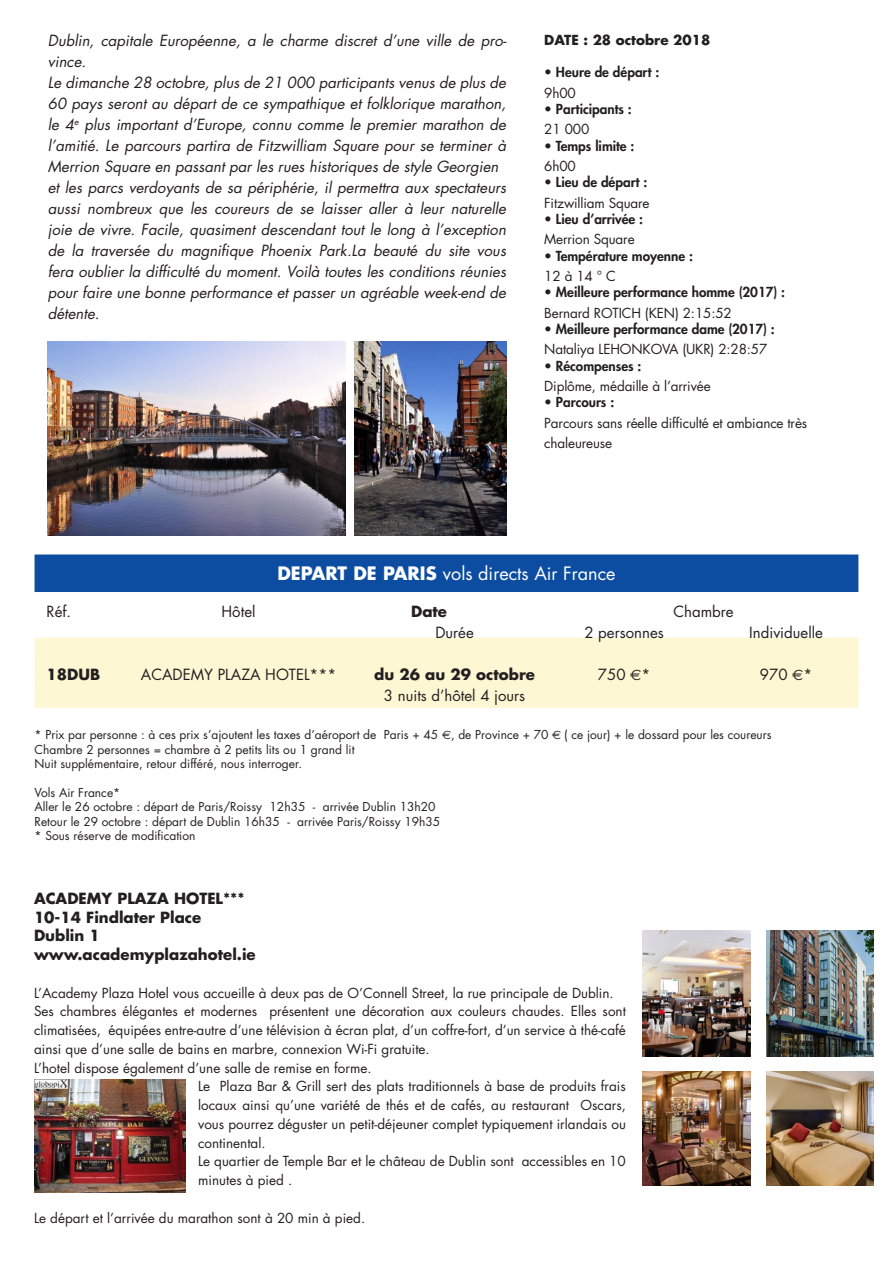
<style>
.page{position:relative;width:893px;height:1263px;background:#fff}
.page>*{position:absolute;margin:0;border:0;box-sizing:border-box;transform-origin:0 0}
.t1{font:18px "Futura";color:#fff}
.t2{font:italic 15px/21px "Futura";color:#231f20}
.t3{font:700 15px/18.8px "Futura";color:#231f20}
.t4{font:15px "Futura";color:#231f20}
.t5{font:13.5px/20.4px "Futura";color:#231f20}
.t6{font:800 13.5px "Futura";color:#231f20}
.t7{font:700 13.5px "Futura";color:#231f20}
.t8{font:12px/14.4px "Futura";color:#231f20}
.s1{font-weight:700}
.s2{font-family:"Euro Sans"}
</style>
<div class="page">
<div style="left:35px;top:554px;width:823px;height:38px;background:#0d4da1"></div>
<div style="left:35px;top:637px;width:823px;height:30px;background:#fef7d4"></div>
<div style="left:35px;top:663px;width:823px;height:24px;background:#fef7d4"></div>
<div style="left:35px;top:684px;width:823px;height:24px;background:#fef7d4"></div>
<img style="left:48px;top:341px;width:297px;height:195px">
<img style="left:355px;top:341px;width:151px;height:195px">
<img style="left:643px;top:930px;width:107px;height:126px">
<img style="left:766px;top:930px;width:107px;height:126px">
<img style="left:643px;top:1072px;width:107px;height:113px">
<img style="left:766px;top:1072px;width:107px;height:113px">
<img style="left:34px;top:1079px;width:151px;height:113px">
<p class="t2" style="left:48px;top:30px;width:460px">Dublin, capitale Européenne, a le charme discret d’une ville de pro&shy;vince.<br>Le dimanche 28 octobre, plus de 21 000 participants venus de plus de 60 pays seront au départ de ce sympathique et folklorique marathon, le 4<sup>e</sup> plus important d’Europe, connu comme le premier marathon de l’amitié. Le parcours partira de Fitzwilliam Square pour se terminer à Merrion Square en passant par les rues historiques de style Georgien et les parcs verdoyants de sa périphérie, il permettra aux spectateurs aussi nombreux que les coureurs de se laisser aller à leur naturelle joie de vivre. Facile, quasiment descendant tout le long à l’exception de la traversée du magnifique Phoenix Park.La beauté du site vous fera oublier la difficulté du moment. Voilà toutes les conditions réunies pour faire une bonne performance et passer un agréable week-end de détente.</p>
<p class="t7" style="left:544px;top:30px;width:168px">DATE : 28 octobre 2018</p>
<p class="t6" style="left:544px;top:63px;width:117px">• Heure de départ :</p>
<p class="t5" style="left:544px;top:82px;width:33px">9h00</p>
<p class="t6" style="left:544px;top:100px;width:89px">• Participants :</p>
<p class="t5" style="left:544px;top:119px;width:47px">21 000</p>
<p class="t6" style="left:544px;top:137px;width:92px">• Temps limite :</p>
<p class="t5" style="left:544px;top:156px;width:33px">6h00</p>
<p class="t6" style="left:544px;top:173px;width:105px">• Lieu de départ :</p>
<p class="t5" style="left:544px;top:192px;width:107px">Fitzwilliam Square</p>
<p class="t6" style="left:544px;top:210px;width:100px">• Lieu d’arrivée :</p>
<p class="t5" style="left:544px;top:229px;width:92px">Merrion Square</p>
<p class="t6" style="left:544px;top:247px;width:150px">• Température moyenne :</p>
<p class="t5" style="left:544px;top:266px;width:73px">12 à 14 ° C</p>
<p class="t6" style="left:544px;top:283px;width:242px">• Meilleure performance homme (2017) :</p>
<p class="t5" style="left:544px;top:302px;width:189px">Bernard ROTICH (KEN) 2:15:52</p>
<p class="t6" style="left:544px;top:320px;width:232px">• Meilleure performance dame (2017) :</p>
<p class="t5" style="left:544px;top:339px;width:225px">Nataliya LEHONKOVA (UKR) 2:28:57</p>
<p class="t6" style="left:544px;top:356px;width:99px">• Récompenses :</p>
<p class="t5" style="left:544px;top:376px;width:168px">Diplôme, médaille à l’arrivée</p>
<p class="t6" style="left:544px;top:393px;width:71px">• Parcours :</p>
<p class="t5" style="left:544px;top:412px;width:264px">Parcours sans réelle difficulté et ambiance très chaleureuse</p>
<h1 class="t1" style="left:277px;top:561px;width:340px"><span class="s1">DEPART DE PARIS</span> vols directs Air France</h1>
<p class="t4" style="left:47px;top:601px;width:26px">Réf.</p>
<p class="t4" style="left:222px;top:601px;width:35px">Hôtel</p>
<p class="t3" style="left:411px;top:601px;width:38px">Date</p>
<p class="t4" style="left:673px;top:601px;width:62px">Chambre</p>
<p class="t4" style="left:435px;top:622px;width:40px">Durée</p>
<p class="t4" style="left:584px;top:622px;width:81px">2 personnes</p>
<p class="t4" style="left:749px;top:622px;width:75px">Individuelle</p>
<p class="t3" style="left:47px;top:664px;width:55px">18DUB</p>
<p class="t4" style="left:141px;top:664px;width:197px">ACADEMY PLAZA HOTEL***</p>
<p class="t3" style="left:374px;top:664px;width:162px">du 26 au 29 octobre</p>
<p class="t4" style="left:598px;top:664px;width:54px">750 <span class="s2">€</span>*</p>
<p class="t4" style="left:760px;top:664px;width:54px">970 <span class="s2">€</span>*</p>
<p class="t4" style="left:384px;top:685px;width:143px">3 nuits d’hôtel 4 jours</p>
<p class="t8" style="left:35px;top:727px;width:738px">* Prix par personne : à ces prix s’ajoutent les taxes d’aéroport de Paris + 45 <span class="s2">€</span>, de Province + 70 <span class="s2">€</span> ( ce jour) + le dossard pour les coureurs<br>Chambre 2 personnes = chambre à 2 petits lits ou 1 grand lit<br>Nuit supplémentaire, retour différé, nous interroger.</p>
<p class="t8" style="left:35px;top:785px;width:407px">Vols Air France*<br>Aller le 26 octobre : départ de Paris/Roissy 12h35 - arrivée Dublin 13h20<br>Retour le 29 octobre : départ de Dublin 16h35 - arrivée Paris/Roissy 19h35 * Sous réserve de modification</p>
<p class="t3" style="left:34px;top:888px;width:223px">ACADEMY PLAZA HOTEL***<br>10-14 Findlater Place<br>Dublin 1 www.academyplazahotel.ie</p>
<p class="t5" style="left:34px;top:982px;width:581px">L’Academy Plaza Hotel vous accueille à deux pas de O’Connell Street, la rue principale de Dublin.</p>
<p class="t5" style="left:34px;top:1001px;width:593px">Ses chambres élégantes et modernes présentent une décoration aux couleurs chaudes. Elles sont</p>
<p class="t5" style="left:34px;top:1020px;width:593px">climatisées, équipées entre-autre d’une télévision à écran plat, d’un coffre-fort, d’un service à thé-café</p>
<p class="t5" style="left:34px;top:1038px;width:397px">ainsi que d’une salle de bains en marbre, connexion Wi-Fi gratuite.</p>
<p class="t5" style="left:34px;top:1057px;width:339px">L’hotel dispose également d’une salle de remise en forme.</p>
<p class="t5" style="left:198px;top:1076px;width:429px">Le Plaza Bar &amp; Grill sert des plats traditionnels à base de produits frais</p>
<p class="t5" style="left:198px;top:1095px;width:429px">locaux ainsi qu’une variété de thés et de cafés, au restaurant Oscars,</p>
<p class="t5" style="left:198px;top:1113px;width:429px">vous pourrez déguster un petit-déjeuner complet typiquement irlandais ou</p>
<p class="t5" style="left:198px;top:1132px;width:69px">continental.</p>
<p class="t5" style="left:198px;top:1151px;width:429px">Le quartier de Temple Bar et le château de Dublin sont accessibles en 10</p>
<p class="t5" style="left:198px;top:1170px;width:96px">minutes à pied .</p>
<p class="t5" style="left:34px;top:1207px;width:333px">Le départ et l’arrivée du marathon sont à 20 min à pied.</p>
</div>
